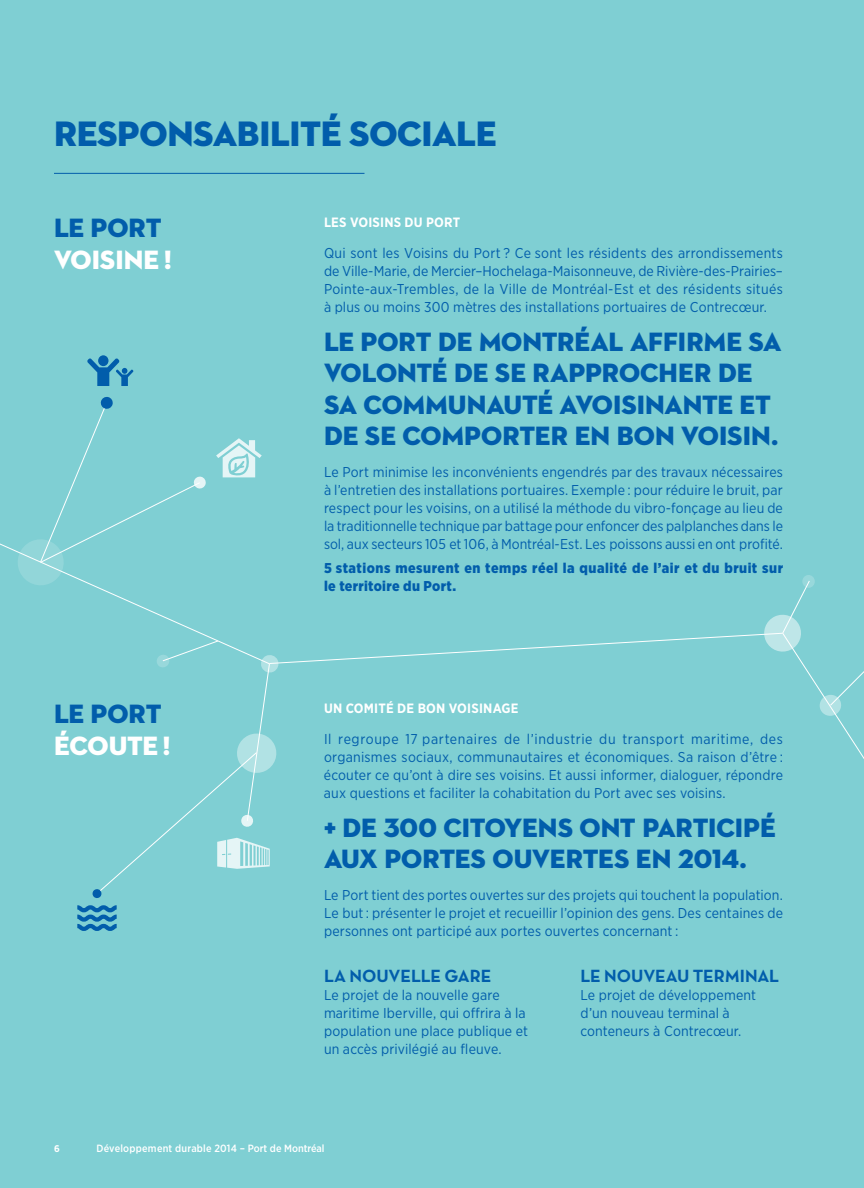
<style>
.page{position:relative;width:864px;height:1188px;background:#7fcfd3}
.page>*{position:absolute;margin:0;border:0;box-sizing:border-box;transform-origin:0 0}
.t1{font:36px "Neutraface 2 Display Titling";letter-spacing:-.01em;color:#015dab}
.t2{font:27px/31.5px "Neutraface 2 Display Titling";letter-spacing:-.005em;color:#015dab}
.t3{font:27px "Neutraface 2 Display Titling";color:#fff}
.t4{font:18px "Neutra Text Bold Alt";letter-spacing:-.01em;color:#015dab}
.t5{font:14.25px/18px "Gotham Narrow";letter-spacing:.005em;color:#015dab;text-align:justify}
.t6{font:900 14.25px/18px "Gotham Narrow";letter-spacing:.035em;color:#015dab}
.t7{font:700 13.5px "Gotham Narrow";letter-spacing:.015em;color:#fff}
.t8{font:500 10.5px "Gotham Narrow";letter-spacing:.015em;color:#fff}
.t9{font:700 9.75px "Gotham Narrow";color:#fff}
</style>
<div class="page">
<div style="left:98px;top:355px;width:10px;height:11px;background:#015dab;border-radius:50%"></div>
<svg style="left:87px;top:358px;width:46px;height:28px"></svg>
<svg style="left:14px;top:397px;width:850px;height:501px"></svg>
<svg style="left:77px;top:905px;width:40px;height:26px"></svg>
<hr style="left:54px;top:173px;width:310px;height:1px;background:#015dab">
<h1 class="t1" style="left:54px;top:111px;width:444px">RESPONSABILITÉ SOCIALE</h1>
<h2 class="t2" style="left:54px;top:212px;width:109px">LE PORT</h2>
<h2 class="t3" style="left:54px;top:242px;width:119px">VOISINE !</h2>
<h2 class="t2" style="left:54px;top:698px;width:109px">LE PORT</h2>
<h2 class="t3" style="left:54px;top:728px;width:118px">ÉCOUTE !</h2>
<p class="t7" style="left:324px;top:213px;width:138px">LES VOISINS DU PORT</p>
<p class="t5" style="left:324px;top:244px;width:461px">Qui sont les Voisins du Port ? Ce sont les résidents des arrondissements de Ville-Marie, de Mercier–Hochelaga-Maisonneuve, de Rivière-des-Prairies– Pointe-aux-Trembles, de la Ville de Montréal-Est et des résidents situés à plus ou moins 300 mètres des installations portuaires de Contrecœur.</p>
<h2 class="t2" style="left:324px;top:326px;width:459px">LE PORT DE MONTRÉAL AFFIRME SA<br>VOLONTÉ DE SE RAPPROCHER DE<br>SA COMMUNAUTÉ AVOISINANTE ET<br>DE SE COMPORTER EN BON VOISIN.</h2>
<p class="t5" style="left:324px;top:462px;width:461px">Le Port minimise les inconvénients engendrés par des travaux nécessaires à l’entretien des installations portuaires. Exemple : pour réduire le bruit, par respect pour les voisins, on a utilisé la méthode du vibro-fonçage au lieu de la traditionnelle technique par battage pour enfoncer des palplanches dans le sol, aux secteurs 105 et 106, à Montréal-Est. Les poissons aussi en ont profité.</p>
<p class="t6" style="left:324px;top:559px;width:461px">5 stations mesurent en temps réel la qualité de l’air et du bruit sur le territoire du Port.</p>
<p class="t7" style="left:324px;top:699px;width:196px">UN COMITÉ DE BON VOISINAGE</p>
<p class="t5" style="left:324px;top:730px;width:461px">Il regroupe 17 partenaires de l’industrie du transport maritime, des organismes sociaux, communautaires et économiques. Sa raison d’être : écouter ce qu’ont à dire ses voisins. Et aussi informer, dialoguer, répondre aux questions et faciliter la cohabitation du Port avec ses voisins.</p>
<h2 class="t2" style="left:324px;top:812px;width:453px">+ DE 300 CITOYENS ONT PARTICIPÉ<br>AUX PORTES OUVERTES EN 2014.</h2>
<p class="t5" style="left:324px;top:885px;width:461px">Le Port tient des portes ouvertes sur des projets qui touchent la population.<br>Le but : présenter le projet et recueillir l’opinion des gens. Des centaines de personnes ont participé aux portes ouvertes concernant :</p>
<p class="t4" style="left:324px;top:965px;width:169px">LA NOUVELLE GARE</p>
<p class="t5" style="left:324px;top:986px;width:206px;text-align:left">Le projet de la nouvelle gare maritime Iberville, qui offrira à la population une place publique et un accès privilégié au fleuve.</p>
<p class="t4" style="left:580px;top:965px;width:200px">LE NOUVEAU TERMINAL</p>
<p class="t5" style="left:580px;top:986px;width:177px;text-align:left">Le projet de développement d’un nouveau terminal à conteneurs à Contrecœur.</p>
<p class="t9" style="left:54px;top:1142px;width:7px">6</p>
<p class="t8" style="left:96px;top:1141px;width:230px">Développement durable 2014 – Port de Montréal</p>
</div>
